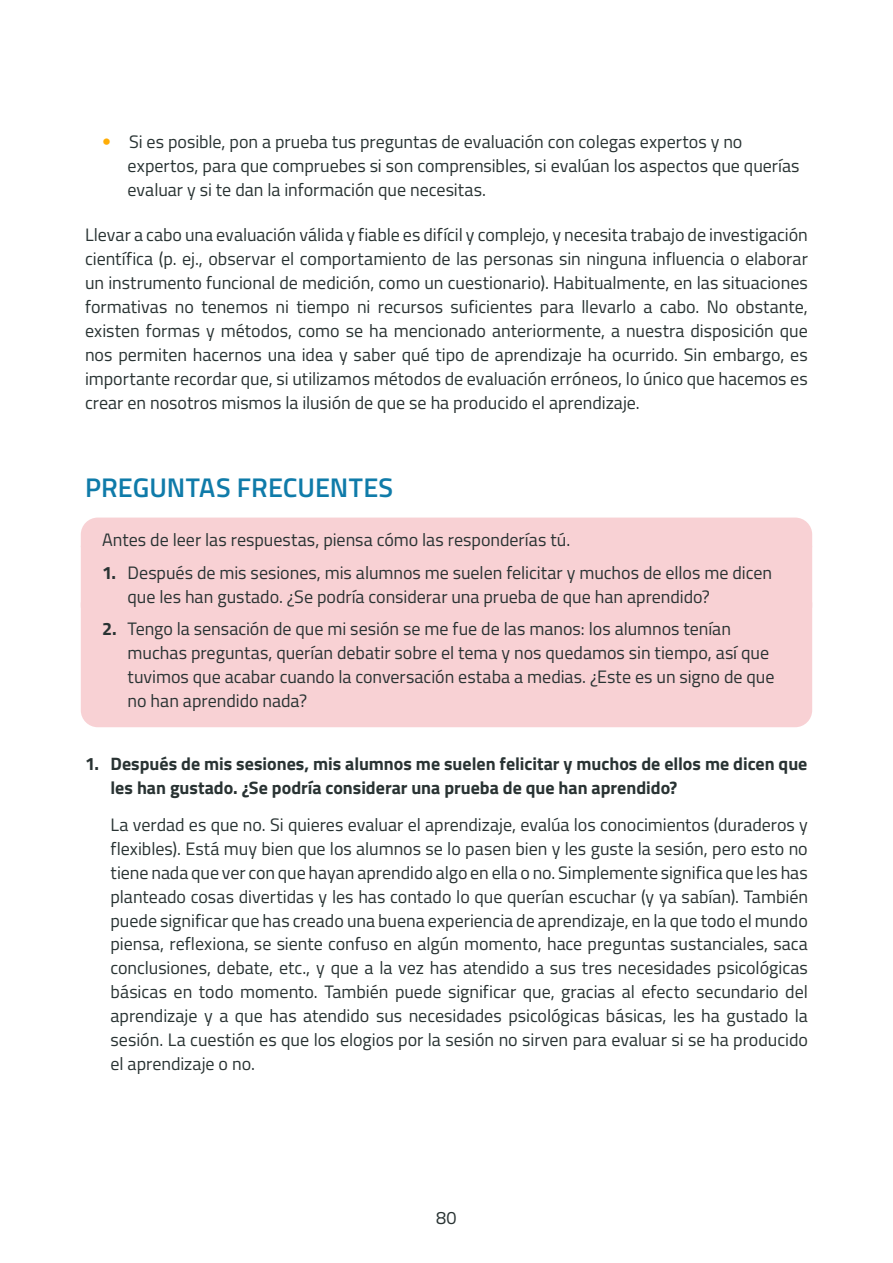
<style>
.page{position:relative;width:893px;height:1263px;background:#fff}
.page>*{position:absolute;margin:0;border:0;box-sizing:border-box;transform-origin:0 0}
.t1{font:600 27px "Titillium Web";color:#0f7ba9}
.t2{font:18px/24px "Titillium Web";letter-spacing:-.005em;color:#293333}
.t3{font:700 18px/24px "Titillium Web";color:#293333}
.s1{font-family:"Avenir";font-weight:800;color:#ffad05}
.s2{font-weight:700}
</style>
<div class="page">
<div style="left:81px;top:518px;width:731px;height:44px;background:#f8d1d4;border-radius:17px"></div>
<div style="left:81px;top:549px;width:731px;height:53px;background:#f8d1d4"></div>
<div style="left:81px;top:602px;width:731px;height:125px;background:#f8d1d4"></div>
<p class="t2" style="left:128px;top:129px;width:674px;text-indent:-26px"><span class="s1">•</span> Si es posible, pon a prueba tus preguntas de evaluación con colegas expertos y no expertos, para que compruebes si son comprensibles, si evalúan los aspectos que querías evaluar y si te dan la información que necesitas.</p>
<p class="t2" style="left:85px;top:222px;width:724px;text-align:justify">Llevar a cabo una evaluación válida y fiable es difícil y complejo, y necesita trabajo de investigación científica (p. ej., observar el comportamiento de las personas sin ninguna influencia o elaborar un instrumento funcional de medición, como un cuestionario). Habitualmente, en las situaciones formativas no tenemos ni tiempo ni recursos suficientes para llevarlo a cabo. No obstante, existen formas y métodos, como se ha mencionado anteriormente, a nuestra disposición que nos permiten hacernos una idea y saber qué tipo de aprendizaje ha ocurrido. Sin embargo, es importante recordar que, si utilizamos métodos de evaluación erróneos, lo único que hacemos es crear en nosotros mismos la ilusión de que se ha producido el aprendizaje.</p>
<h1 class="t1" style="left:85px;top:467px;width:310px">PREGUNTAS FRECUENTES</h1>
<p class="t2" style="left:102px;top:527px;width:470px">Antes de leer las respuestas, piensa cómo las responderías tú.</p>
<p class="t2" style="left:128px;top:560px;width:646px;text-indent:-26px"><span class="s2">1.</span> Después de mis sesiones, mis alumnos me suelen felicitar y muchos de ellos me dicen que les han gustado. ¿Se podría considerar una prueba de que han aprendido?</p>
<p class="t2" style="left:128px;top:616px;width:648px;text-indent:-26px"><span class="s2">2.</span> Tengo la sensación de que mi sesión se me fue de las manos: los alumnos tenían muchas preguntas, querían debatir sobre el tema y nos quedamos sin tiempo, así que tuvimos que acabar cuando la conversación estaba a medias. ¿Este es un signo de que no han aprendido nada?</p>
<p class="t3" style="left:111px;top:750px;width:698px;text-indent:-26px">1. Después de mis sesiones, mis alumnos me suelen felicitar y muchos de ellos me dicen que les han gustado. ¿Se podría considerar una prueba de que han aprendido?</p>
<p class="t2" style="left:111px;top:811px;width:699px;text-align:justify">La verdad es que no. Si quieres evaluar el aprendizaje, evalúa los conocimientos (duraderos y flexibles). Está muy bien que los alumnos se lo pasen bien y les guste la sesión, pero esto no tiene nada que ver con que hayan aprendido algo en ella o no. Simplemente significa que les has planteado cosas divertidas y les has contado lo que querían escuchar (y ya sabían). También puede significar que has creado una buena experiencia de aprendizaje, en la que todo el mundo piensa, reflexiona, se siente confuso en algún momento, hace preguntas sustanciales, saca conclusiones, debate, etc., y que a la vez has atendido a sus tres necesidades psicológicas básicas en todo momento. También puede significar que, gracias al efecto secundario del aprendizaje y a que has atendido sus necesidades psicológicas básicas, les ha gustado la sesión. La cuestión es que los elogios por la sesión no sirven para evaluar si se ha producido el aprendizaje o no.</p>
<p class="t2" style="left:436px;top:1205px;width:22px">80</p>
</div>
